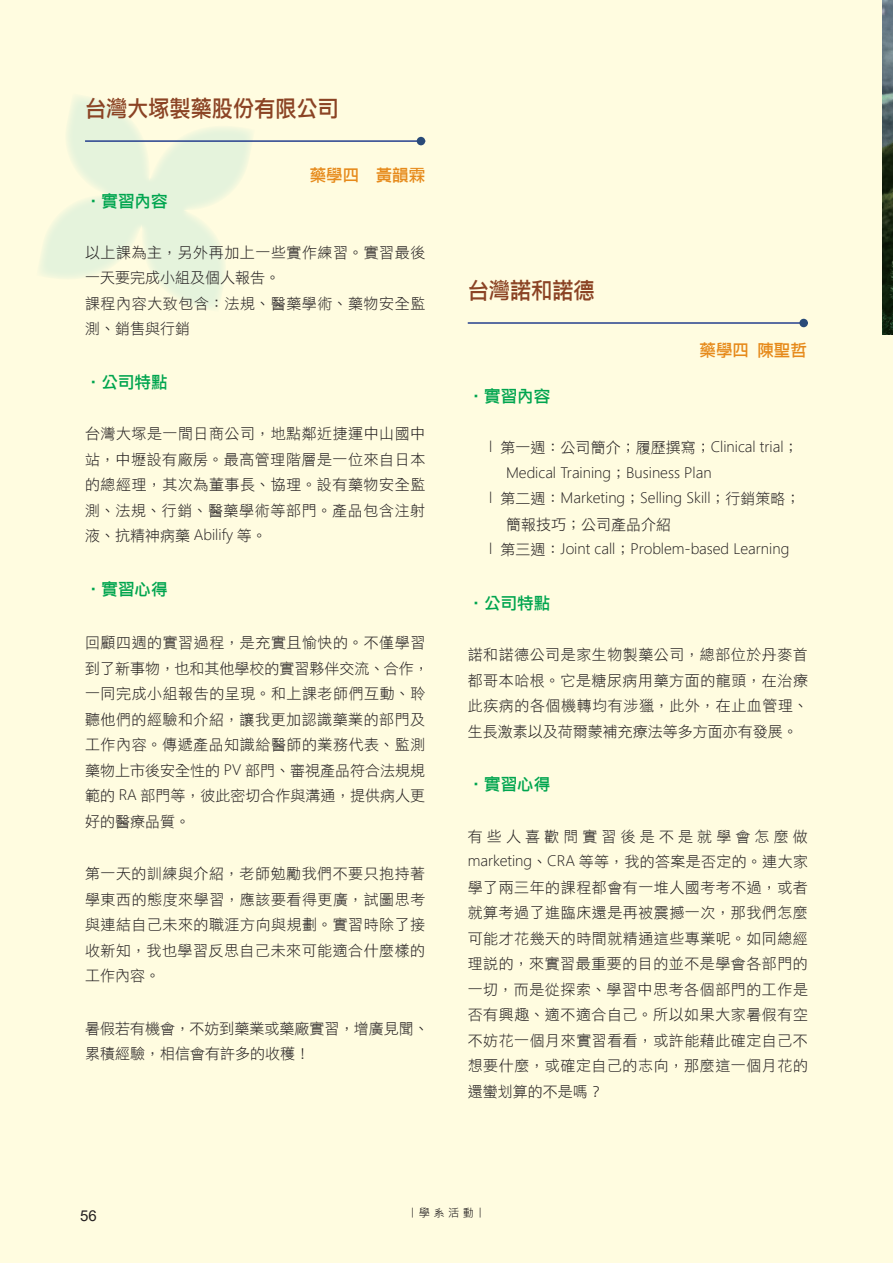
<style>
.page{position:relative;width:893px;height:1263px;background:#fffce0}
.page>*{position:absolute;margin:0;border:0;box-sizing:border-box;transform-origin:0 0}
.t1{font:22.5px "DF Li Hei W5 WIN BF";color:#8b4324;scale:.94 1}
.t2{font:16.5px "DF Li Hei W5 WIN BF";color:#00a54f}
.t3{font:16.5px "DF Li Hei W5 WIN BF";color:#e68a1b}
.t4{font:15px/25.5px "DF Li Hei W3 WIN BF";letter-spacing:.035em;color:#231f20;text-align:justify}
.t5{font:15px/25.5px "DF Li Hei W3 WIN BF";color:#231f20}
.t6{font:15px "Arial";color:#231f20}
.t7{font:14.25px/25.5px "Microsoft Jheng Hei UI Light";color:#231f20}
.t8{font:11.25px "Microsoft Jheng Hei";letter-spacing:.3em;color:#231f20}
.s1{font-family:"Microsoft Jheng Hei UI Light";font-size:14.25px}
.s2{font-family:"DF Li Hei W3 WIN BF";font-size:15px}
</style>
<div class="page">
<svg style="left:40px;top:97px;width:212px;height:212px;fill:#edf5dd"></svg>
<hr style="left:468px;top:322px;width:340px;height:2px;background:#253f8e">
<div style="left:799px;top:319px;width:9px;height:8px;background:#294a78;border-radius:50%"></div>
<img style="left:882px;top:0;width:11px;height:334px">
<hr style="left:85px;top:140px;width:340px;height:2px;background:#253f8e">
<div style="left:417px;top:137px;width:8px;height:8px;background:#294a78;border-radius:50%"></div>
<h1 class="t1" style="left:85px;top:97px;width:271px">台灣大塚製藥股份有限公司</h1>
<p class="t3" style="left:310px;top:167px;width:117px">藥學四　黃韻霖</p>
<p class="t2" style="left:85px;top:193px;width:84px">•實習內容</p>
<p class="t4" style="left:85px;top:240px;width:342px;text-align:left">以上課為主，另外再加上一些實作練習。實習最後一天要完成小組及個人報告。<br>課程內容大致包含：法規、醫藥學術、藥物安全監測、銷售與行銷</p>
<p class="t2" style="left:85px;top:374px;width:84px">•公司特點</p>
<p class="t4" style="left:85px;top:421px;width:342px">台灣大塚是一間日商公司，地點鄰近捷運中山國中站，中壢設有廠房。最高管理階層是一位來自日本的總經理，其次為董事長、協理。設有藥物安全監測、法規、行銷、醫藥學術等部門。產品包含注射液、抗精神病藥 <span class="s1">Abilify</span> 等。</p>
<p class="t2" style="left:85px;top:581px;width:84px">•實習心得</p>
<p class="t4" style="left:85px;top:630px;width:345px;text-align:left">回顧四週的實習過程，是充實且愉快的。不僅學習到了新事物，也和其他學校的實習夥伴交流、合作，一同完成小組報告的呈現。和上課老師們互動、聆聽他們的經驗和介紹，讓我更加認識藥業的部門及工作內容。傳遞產品知識給醫師的業務代表、監測藥物上市後安全性的 <span class="s1">PV</span> 部門、審視產品符合法規規範的 <span class="s1">RA</span> 部門等，彼此密切合作與溝通，提供病人更好的醫療品質。</p>
<p class="t4" style="left:85px;top:861px;width:342px">第一天的訓練與介紹，老師勉勵我們不要只抱持著學東西的態度來學習，應該要看得更廣，試圖思考與連結自己未來的職涯方向與規劃。實習時除了接收新知，我也學習反思自己未來可能適合什麼樣的工作內容。</p>
<p class="t5" style="left:85px;top:1015px;width:345px">暑假若有機會，不妨到藥業或藥廠實習，增廣見聞、累積經驗，相信會有許多的收穫！</p>
<h1 class="t1" style="left:468px;top:279px;width:137px">台灣諾和諾德</h1>
<p class="t3" style="left:700px;top:341px;width:109px">藥學四 陳聖哲</p>
<p class="t2" style="left:468px;top:388px;width:84px">•實習內容</p>
<p class="t5" style="left:489px;top:435px;width:311px"><span class="s1">l</span> 第一週：公司簡介；履歷撰寫；<span class="s1">Clinical trial</span>；</p>
<p class="t7" style="left:489px;top:460px;width:313px;text-indent:17px">Medical Training<span class="s2">；</span>Business Plan<br>l <span class="s2">第二週：</span>Marketing<span class="s2">；</span>Selling Skill<span class="s2">；行銷策略；</span></p>
<p class="t5" style="left:506px;top:511px;width:166px">簡報技巧；公司產品介紹</p>
<p class="t7" style="left:489px;top:536px;width:302px">l <span class="s2">第三週：</span>Joint call<span class="s2">；</span>Problem-based Learning</p>
<p class="t2" style="left:468px;top:595px;width:84px">•公司特點</p>
<p class="t4" style="left:468px;top:642px;width:342px">諾和諾德公司是家生物製藥公司，總部位於丹麥首都哥本哈根。它是糖尿病用藥方面的龍頭，在治療此疾病的各個機轉均有涉獵，此外，在止血管理、生長激素以及荷爾蒙補充療法等多方面亦有發展。</p>
<p class="t2" style="left:468px;top:776px;width:84px">•實習心得</p>
<p class="t4" style="left:468px;top:823px;width:342px">有些人喜歡問實習後是不是就學會怎麼做<span class="s1">marketing</span>、<span class="s1">CRA</span> 等等，我的答案是否定的。連大家學了兩三年的課程都會有一堆人國考考不過，或者就算考過了進臨床還是再被震撼一次，那我們怎麼可能才花幾天的時間就精通這些專業呢。如同總經理說的，來實習最重要的目的並不是學會各部門的一切，而是從探索、學習中思考各個部門的工作是否有興趣、適不適合自己。所以如果大家暑假有空不妨花一個月來實習看看，或許能藉此確定自己不想要什麼，或確定自己的志向，那麼這一個月花的還蠻划算的不是嗎？</p>
<p class="t6" style="left:80px;top:1205px;width:18px">56</p>
<p class="t8" style="left:410px;top:1205px;width:75px">ￜ學系活動ￜ</p>
</div>
